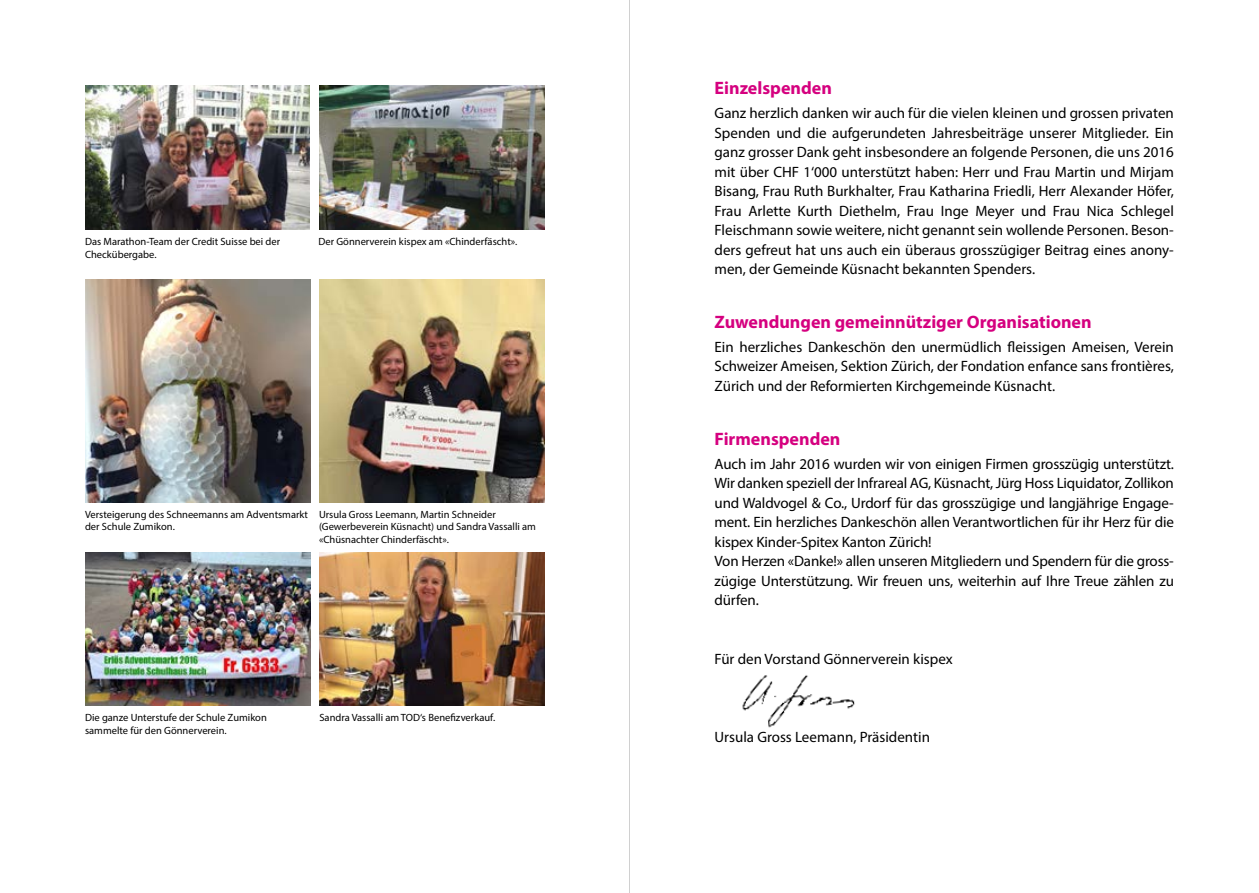
<style>
.page{position:relative;width:1259px;height:893px;background:#fff}
.page>*{position:absolute;margin:0;border:0;box-sizing:border-box;transform-origin:0 0}
.t1{font:700 18px "Myriad Pro";color:#d5007f}
.t2{font:15px/19.5px "Myriad Pro";letter-spacing:-.01em;color:#000;text-align:justify}
.t3{font:10.5px/12.6px "Myriad Pro";color:#000}
</style>
<div class="page">
<img style="left:85px;top:279px;width:225px;height:223px">
<img style="left:85px;top:85px;width:225px;height:145px">
<img style="left:319px;top:85px;width:225px;height:145px">
<img style="left:319px;top:279px;width:225px;height:223px">
<img style="left:742px;top:675px;width:113px;height:53px">
<img style="left:319px;top:552px;width:225px;height:154px">
<img style="left:85px;top:552px;width:225px;height:154px">
<hr style="left:629px;top:0;width:1px;height:893px;background:#d0d0d0">
<p class="t3" style="left:85px;top:235px;width:197px">Das Marathon-Team der Credit Suisse bei der<br>Checkübergabe.</p>
<p class="t3" style="left:318px;top:235px;width:200px">Der Gönnerverein kispex am «Chinderfäscht».</p>
<p class="t3" style="left:85px;top:508px;width:224px">Versteigerung des Schneemanns am Adventsmarkt der Schule Zumikon.</p>
<p class="t3" style="left:319px;top:508px;width:218px">Ursula Gross Leemann, Martin Schneider (Gewerbeverein Küsnacht) und Sandra Vassalli am «Chüsnachter Chinderfäscht».</p>
<p class="t3" style="left:85px;top:711px;width:183px">Die ganze Unterstufe der Schule Zumikon sammelte für den Gönnerverein.</p>
<p class="t3" style="left:319px;top:711px;width:177px">Sandra Vassalli am TOD‘s Benefizverkauf.</p>
<p class="t1" style="left:714px;top:76px;width:119px">Einzelspenden</p>
<p class="t2" style="left:714px;top:103px;width:461px">Ganz herzlich danken wir auch für die vielen kleinen und grossen privaten Spenden und die aufgerundeten Jahresbeiträge unserer Mitglieder. Ein ganz grosser Dank geht insbesondere an folgende Personen, die uns 2016 mit über CHF 1‘000 unterstützt haben: Herr und Frau Martin und Mirjam Bisang, Frau Ruth Burkhalter, Frau Katharina Friedli, Herr Alexander Höfer, Frau Arlette Kurth Diethelm, Frau Inge Meyer und Frau Nica Schlegel Fleischmann sowie weitere, nicht genannt sein wollende Personen. Beson&shy;ders gefreut hat uns auch ein überaus grosszügiger Beitrag eines anony&shy;men, der Gemeinde Küsnacht bekannten Spenders.</p>
<p class="t1" style="left:714px;top:310px;width:379px">Zuwendungen gemeinnütziger Organisationen</p>
<p class="t2" style="left:714px;top:337px;width:461px">Ein herzliches Dankeschön den unermüdlich fleissigen Ameisen, Verein Schweizer Ameisen, Sektion Zürich, der Fondation enfance sans frontières, Zürich und der Reformierten Kirchgemeinde Küsnacht.</p>
<p class="t1" style="left:714px;top:427px;width:127px">Firmenspenden</p>
<p class="t2" style="left:714px;top:454px;width:461px;text-align:left">Auch im Jahr 2016 wurden wir von einigen Firmen grosszügig unterstützt.<br>Wir danken speziell der Infrareal AG, Küsnacht, Jürg Hoss Liquidator, Zollikon und Waldvogel &amp; Co., Urdorf für das grosszügige und langjährige Engage&shy;ment. Ein herzliches Dankeschön allen Verantwortlichen für ihr Herz für die kispex Kinder-Spitex Kanton Zürich!<br>Von Herzen «Danke!» allen unseren Mitgliedern und Spendern für die gross&shy;zügige Unterstützung. Wir freuen uns, weiterhin auf Ihre Treue zählen zu dürfen.</p>
<p class="t2" style="left:714px;top:649px;width:240px">Für den Vorstand Gönnerverein kispex</p>
<p class="t2" style="left:714px;top:727px;width:217px">Ursula Gross Leemann, Präsidentin</p>
</div>
